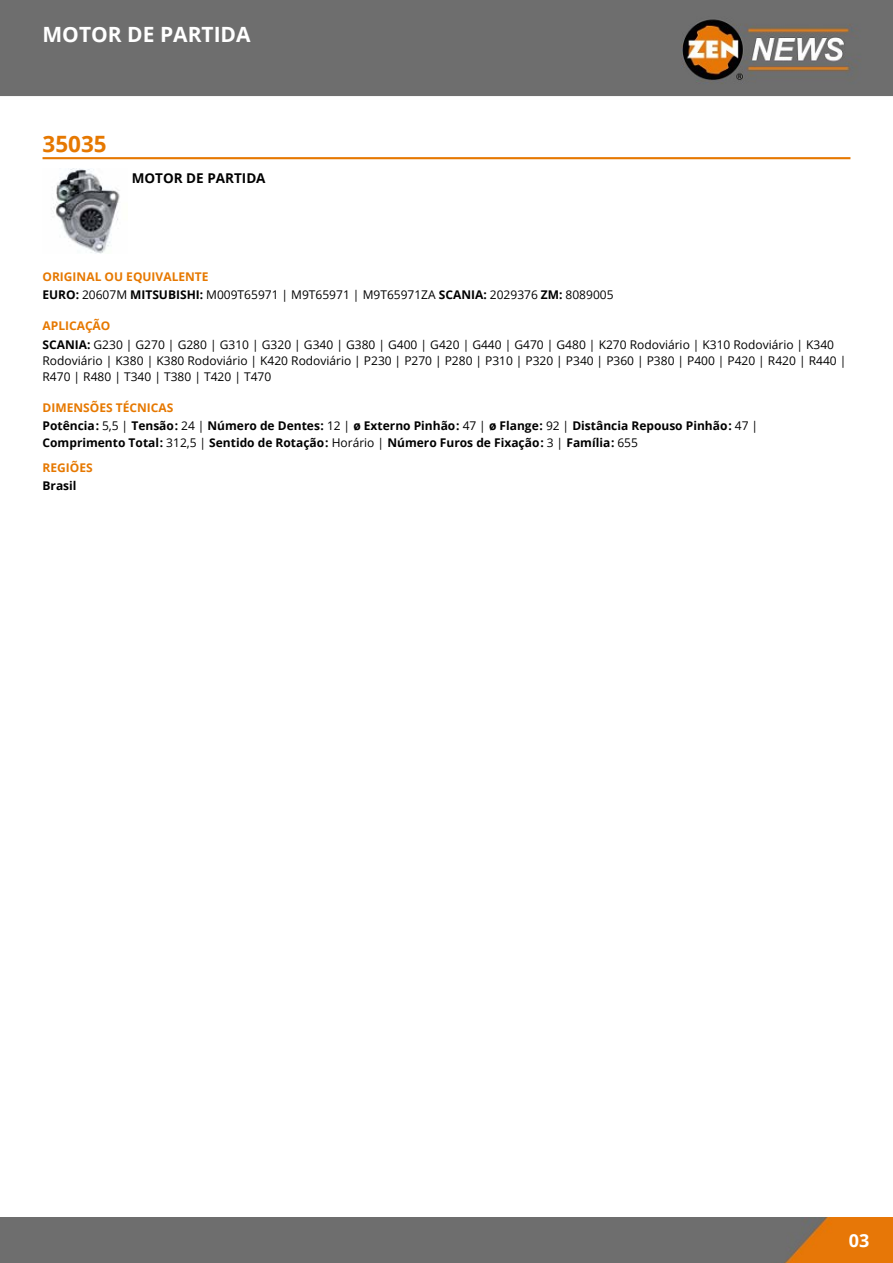
<style>
.page{position:relative;width:893px;height:1263px;background:#fff}
.page>*{position:absolute;margin:0;border:0;box-sizing:border-box;transform-origin:0 0}
.t1{font:700 22.5px "Open Sans";color:#e67800}
.t2{font:700 21px "Open Sans";color:#fff}
.t3{font:700 18px "Open Sans";color:#fff}
.t4{font:700 13.5px "Open Sans";color:#000}
.t5{font:12px/18.3px "Open Sans";color:#000}
.t6{font:700 12px/18.3px "Open Sans";color:#000}
.s1{font-weight:700;color:#e67800}
.s2{font-weight:700}
.s3{color:#e67800}
.s4{font-weight:400}
</style>
<div class="page">
<div style="left:0;top:0;width:893px;height:96px;background:#6e6e6e"></div>
<img style="left:0;top:1217px;width:893px;height:46px">
<hr style="left:43px;top:157px;width:807px;height:2px;background:#e67800">
<img style="left:53px;top:169px;width:67px;height:84px">
<h2 class="t2" style="left:43px;top:19px;width:210px">MOTOR DE PARTIDA</h2>
<h1 class="t1" style="left:43px;top:128px;width:66px">35035</h1>
<p class="t4" style="left:132px;top:168px;width:135px">MOTOR DE PARTIDA</p>
<p class="t5" style="left:43px;top:267px;width:573px"><span class="s1">ORIGINAL OU EQUIVALENTE<br></span><span class="s2">EURO:</span> 20607M <span class="s2">MITSUBISHI:</span> M009T65971 | M9T65971 | M9T65971ZA <span class="s2">SCANIA:</span> 2029376 <span class="s2">ZM:</span> 8089005</p>
<p class="t5" style="left:43px;top:317px;width:793px"><span class="s1">APLICAÇÃO<br></span><span class="s2">SCANIA:</span> G230 | G270 | G280 | G310 | G320 | G340 | G380 | G400 | G420 | G440 | G470 | G480 | K270 Rodoviário | K310 Rodoviário | K340</p>
<p class="t5" style="left:43px;top:352px;width:805px;line-height:16.2px">Rodoviário | K380 | K380 Rodoviário | K420 Rodoviário | P230 | P270 | P280 | P310 | P320 | P340 | P360 | P380 | P400 | P420 | R420 | R440 |<br>R470 | R480 | T340 | T380 | T420 | T470</p>
<p class="t6" style="left:43px;top:398px;width:717px"><span class="s3">DIMENSÕES TÉCNICAS<br></span>Potência: <span class="s4">5,5 |</span> Tensão: <span class="s4">24 |</span> Número de Dentes: <span class="s4">12 |</span> ø Externo Pinhão: <span class="s4">47 |</span> ø Flange: <span class="s4">92 |</span> Distância Repouso Pinhão: <span class="s4">47 |</span></p>
<p class="t6" style="left:43px;top:429px;width:597px;line-height:25.5px">Comprimento Total: <span class="s4">312,5 |</span> Sentido de Rotação: <span class="s4">Horário |</span> Número Furos de Fixação: <span class="s4">3 |</span> Família: <span class="s4">655<br></span><span class="s3">REGIÕES</span></p>
<p class="t6" style="left:43px;top:477px;width:36px">Brasil</p>
<h3 class="t3" style="left:849px;top:1228px;width:22px">03</h3>
</div>
